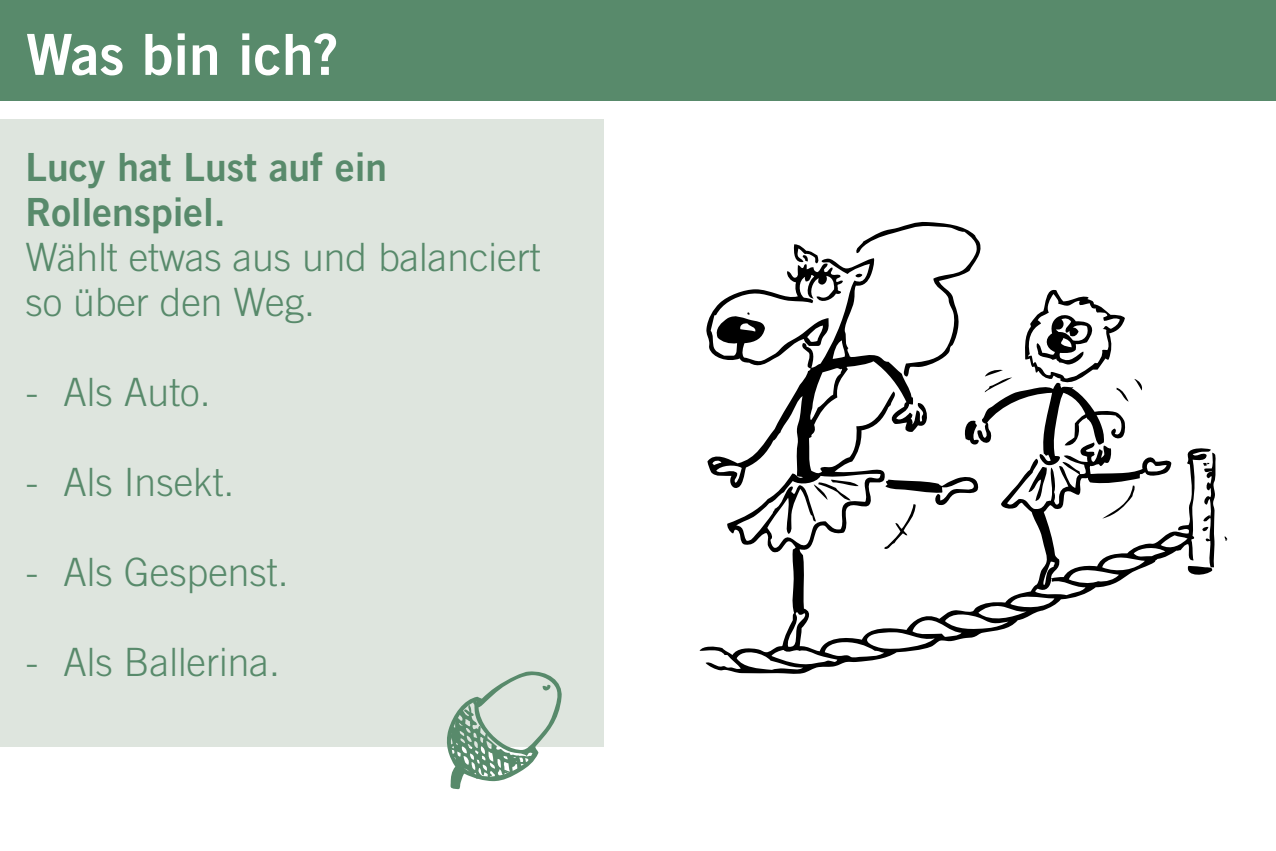
<style>
.page{position:relative;width:1276px;height:851px;background:#fff}
.page>*{position:absolute;margin:0;border:0;box-sizing:border-box;transform-origin:0 0}
.t1{font:56.7px "Trade Gothic LT Com Bd 2";color:#fff}
.t2{font:300 39px/45px "Trade Gothic LT Com";color:#588a6b}
.t3{font:39px/45px "Trade Gothic LT Com Bd 2";color:#588a6b}
</style>
<div class="page">
<div style="left:0;top:119px;width:604px;height:627px;background:#dee5de"></div>
<div style="left:0;top:0;width:1276px;height:101px;background:#588a6b"></div>
<svg style="left:1210px;top:452px;width:6px;height:120px"></svg>
<svg style="left:699px;top:448px;width:511px;height:226px"></svg>
<svg style="left:706px;top:221px;width:437px;height:329px"></svg>
<svg style="left:444px;top:671px;width:119px;height:118px"></svg>
<h1 class="t1" style="left:26px;top:19px;width:314px">Was bin ich?</h1>
<p class="t3" style="left:25px;top:143px;width:363px">Lucy hat Lust auf ein<br>Rollenspiel.</p>
<p class="t2" style="left:25px;top:234px;width:517px">Wählt etwas aus und balanciert so über den Weg.</p>
<p class="t2" style="left:25px;top:369px;width:187px">- Als Auto.</p>
<p class="t2" style="left:25px;top:459px;width:210px">- Als Insekt.</p>
<p class="t2" style="left:25px;top:549px;width:265px">- Als Gespenst.</p>
<p class="t2" style="left:25px;top:639px;width:256px">- Als Ballerina.</p>
</div>
